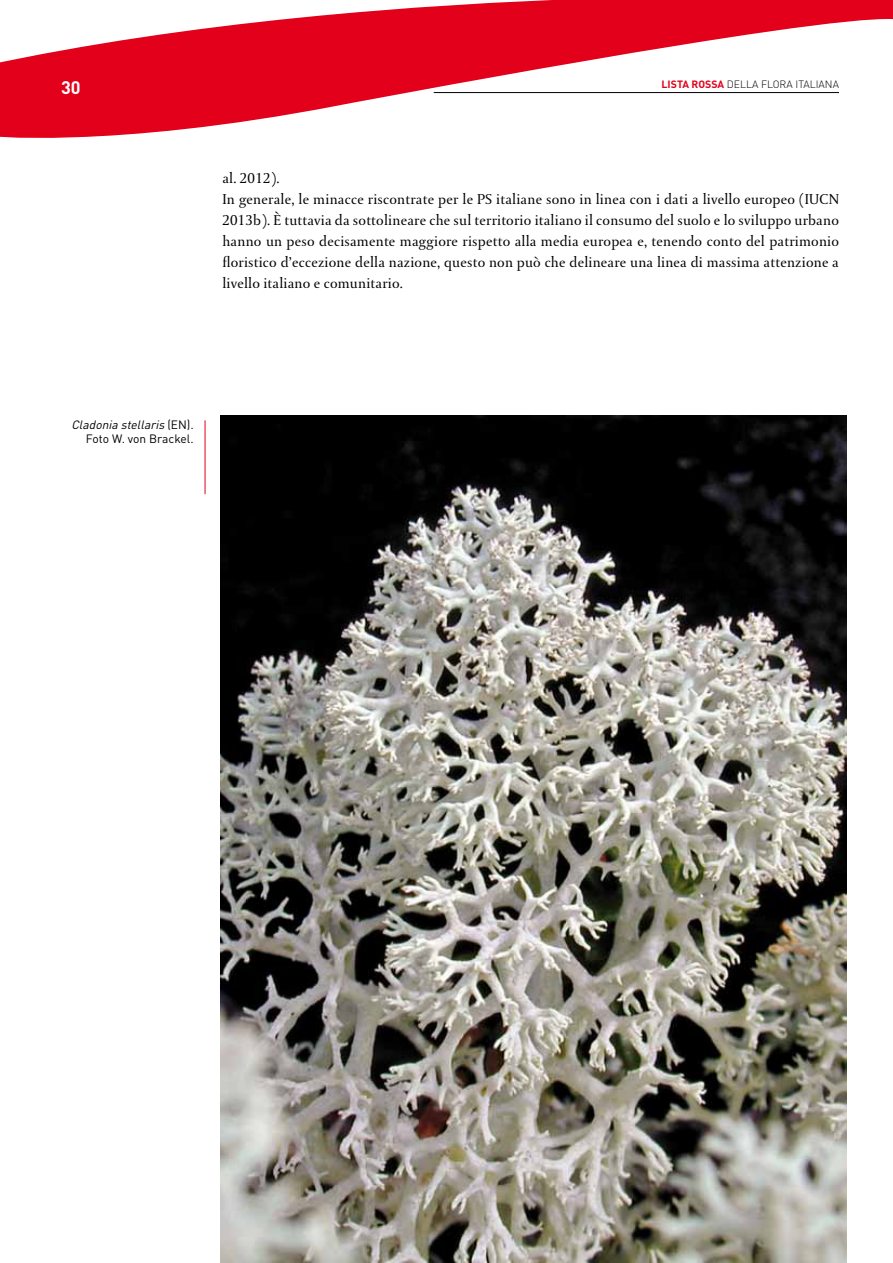
<style>
.page{position:relative;width:893px;height:1263px;background:#fff}
.page>*{position:absolute;margin:0;border:0;box-sizing:border-box;transform-origin:0 0}
.t1{font:700 18px "DIN";color:#fff}
.t2{font:15px/21px "DTL Paradox T";letter-spacing:.015em;color:#000}
.t3{font:12px/14.4px "DIN";color:#000;text-align:right}
.t4{font:300 10.5px "DIN";color:#000}
.s1{font-weight:700;color:#e2001a}
.s2{font-style:italic}
</style>
<div class="page">
<svg style="left:0;top:0;width:893px;height:138px"></svg>
<hr style="left:434px;top:92px;width:405px;height:1px;background:#000">
<img style="left:220px;top:416px;width:626px;height:847px">
<hr style="left:205px;top:420px;width:1px;height:74px;background:#e2001a">
<p class="t1" style="left:61px;top:76px;width:21px">30</p>
<p class="t4" style="left:662px;top:78px;width:179px"><span class="s1">LISTA ROSSA</span> DELLA FLORA ITALIANA</p>
<p class="t2" style="left:222px;top:168px;width:618px">al. 2012).<br>In generale, le minacce riscontrate per le PS italiane sono in linea con i dati a livello europeo (IUCN 2013b). È tuttavia da sottolineare che sul territorio italiano il consumo del suolo e lo sviluppo urbano hanno un peso decisamente maggiore rispetto alla media europea e, tenendo conto del patrimonio floristico d’eccezione della nazione, questo non può che delineare una linea di massima attenzione a livello italiano e comunitario.</p>
<p class="t3" style="left:71px;top:417px;width:127px"><span class="s2">Cladonia stellaris</span> ( E N ) <span class="s2">.<br></span>Foto W. von Brackel.</p>
</div>
